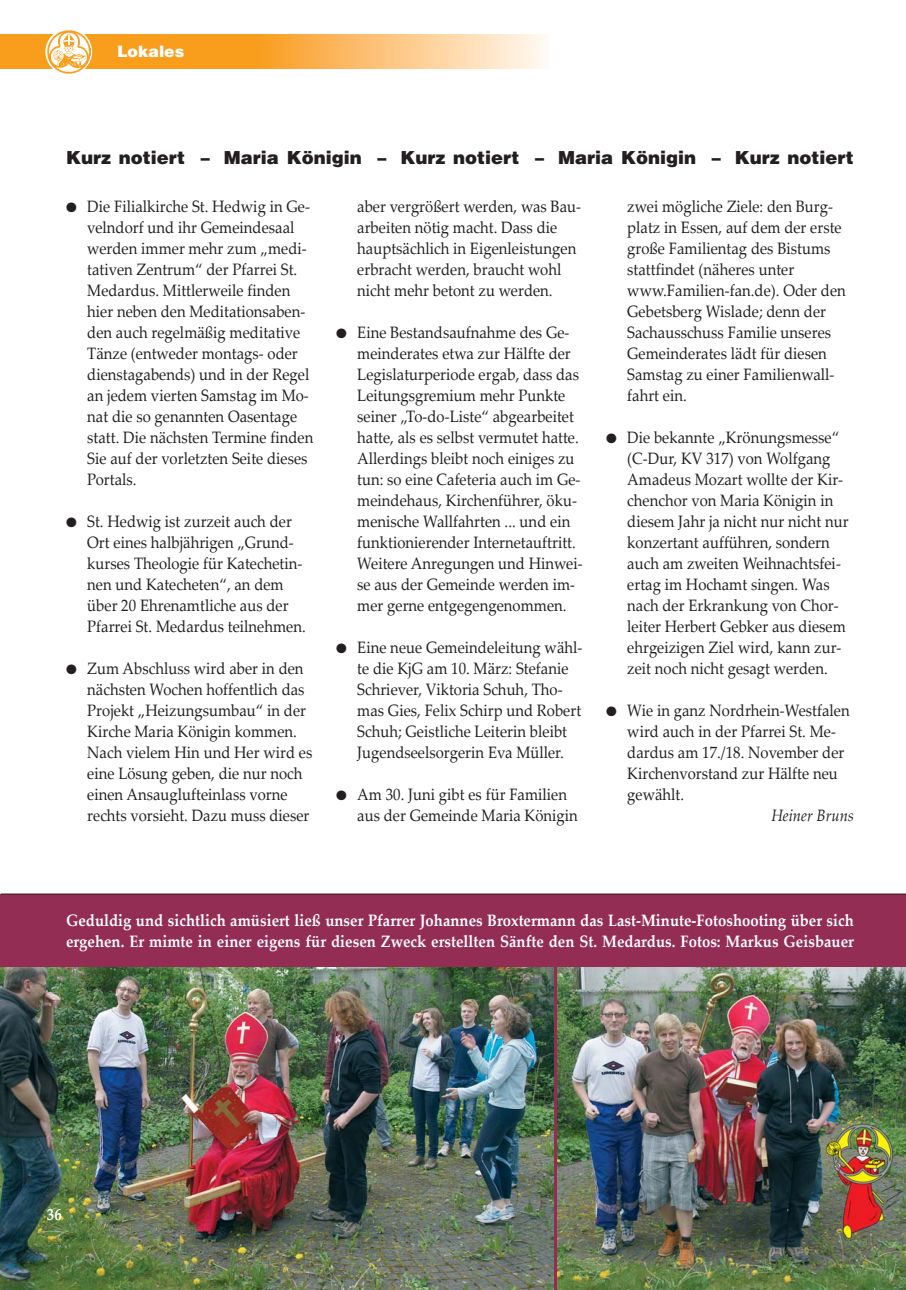
<style>
.page{position:relative;width:906px;height:1290px;background:#fff}
.page>*{position:absolute;margin:0;border:0;box-sizing:border-box;transform-origin:0 0}
.t1{font:900 18px "Helvetica";color:#231f20}
.t2{font:16.5px/21px "Palatino Linotype";color:#231f20;scale:.9 1}
.t3{font:700 16.5px/21px "Palatino Linotype";color:#fff;scale:.9 1}
.t4{font:italic 16.5px "Palatino Linotype";color:#231f20;scale:.9 1}
.t5{font:900 15.75px "Helvetica";color:#fff}
</style>
<div class="page">
<div style="left:1px;top:894px;width:905px;height:395px;background:#942d53"></div>
<img style="left:1px;top:968px;width:553px;height:321px">
<div style="left:1px;top:35px;width:255px;height:34px;background:#f99d1c"></div>
<div style="left:256px;top:35px;width:293px;height:34px;background:linear-gradient(to right,#fa9c20,#fff9f4)"></div>
<svg style="left:45px;top:28px;width:47px;height:47px"></svg>
<img style="left:48px;top:31px;width:42px;height:42px">
<img style="left:558px;top:968px;width:348px;height:321px">
<hr style="left:1px;top:894px;width:905px;height:1px;background:#231f20">
<p class="t5" style="left:117px;top:46px;width:69px">Lokales</p>
<p class="t1" style="left:66px;top:151px;width:789px">Kurz notiert – Maria Königin – Kurz notiert – Maria Königin – Kurz notiert</p>
<p class="t2" style="left:87px;top:198px;width:253px;text-indent:-21px">● Die Filialkirche St. Hedwig in Ge&shy;velndorf und ihr Gemeindesaal werden immer mehr zum „medi&shy;tativen Zentrum“ der Pfarrei St.<br>Medardus. Mittlerweile finden hier neben den Meditationsaben&shy;den auch regelmäßig meditative<br>Tänze (entweder montags- oder dienstagabends) und in der Regel an jedem vierten Samstag im Mo&shy;nat die so genannten Oasentage statt. Die nächsten Termine finden<br>Sie auf der vorletzten Seite dieses<br>Portals.</p>
<p class="t2" style="left:87px;top:513px;width:244px;text-indent:-21px">● St. Hedwig ist zurzeit auch der<br>Ort eines halbjährigen „Grund&shy;kurses Theologie für Katechetin&shy;nen und Katecheten“, an dem über 20 Ehrenamtliche aus der<br>Pfarrei St. Medardus teilnehmen.</p>
<p class="t2" style="left:87px;top:660px;width:252px;text-indent:-21px">● Zum Abschluss wird aber in den nächsten Wochen hoffentlich das<br>Projekt „Heizungsumbau“ in der<br>Kirche Maria Königin kommen.<br>Nach vielem Hin und Her wird es eine Lösung geben, die nur noch einen Ansauglufteinlass vorne rechts vorsieht. Dazu muss dieser</p>
<p class="t2" style="left:357px;top:198px;width:250px">aber vergrößert werden, was Bau&shy;arbeiten nötig macht. Dass die hauptsächlich in Eigenleistungen erbracht werden, braucht wohl nicht mehr betont zu werden.</p>
<p class="t2" style="left:357px;top:324px;width:252px;text-indent:-21px">● Eine Bestandsaufnahme des Ge&shy;meinderates etwa zur Hälfte der Legislaturperiode ergab, dass das Leitungsgremium mehr Punkte seiner „To-do-Liste“ abgearbeitet hatte, als es selbst vermutet hatte.<br>Allerdings bleibt noch einiges zu tun: so eine Cafeteria auch im Ge&shy;meindehaus, Kirchenführer, öku&shy;menische Wallfahrten ... und ein funktionierender Internetauftritt.<br>Weitere Anregungen und Hinwei&shy;se aus der Gemeinde werden im&shy;mer gerne entgegengenommen.</p>
<p class="t2" style="left:357px;top:639px;width:252px;text-indent:-21px">● Eine neue Gemeindeleitung wähl&shy;te die KjG am 10. März: Stefanie Schriever, Viktoria Schuh, Tho&shy;mas Gies, Felix Schirp und Robert Schuh; Geistliche Leiterin bleibt Jugendseelsorgerin Eva Müller.</p>
<p class="t2" style="left:357px;top:786px;width:247px;text-indent:-21px">● Am 30. Juni gibt es für Familien aus der Gemeinde Maria Königin</p>
<p class="t2" style="left:627px;top:198px;width:244px">zwei mögliche Ziele: den Burg&shy;platz in Essen, auf dem der erste große Familientag des Bistums stattfindet (näheres unter www.Familien-fan.de). Oder den<br>Gebetsberg Wislade; denn der<br>Sachausschuss Familie unseres<br>Gemeinderates lädt für diesen<br>Samstag zu einer Familienwall&shy;fahrt ein.</p>
<p class="t2" style="left:627px;top:429px;width:247px;text-indent:-21px">● Die bekannte „Krönungsmesse“ (C-Dur, KV 317) von Wolfgang<br>Amadeus Mozart wollte der Kir&shy;chenchor von Maria Königin in diesem Jahr ja nicht nur nicht nur konzertant aufführen, sondern auch am zweiten Weihnachtsfei&shy;ertag im Hochamt singen. Was nach der Erkrankung von Chor&shy;leiter Herbert Gebker aus diesem ehrgeizigen Ziel wird, kann zur&shy;zeit noch nicht gesagt werden.</p>
<p class="t2" style="left:627px;top:702px;width:249px;text-indent:-21px">● Wie in ganz Nordrhein-Westfalen wird auch in der Pfarrei St. Me&shy;dardus am 17./18. November der<br>Kirchenvorstand zur Hälfte neu gewählt.</p>
<p class="t4" style="left:771px;top:809px;width:93px">Heiner Bruns</p>
<p class="t3" style="left:66px;top:912px;width:877px">Geduldig und sichtlich amüsiert ließ unser Pfarrer Johannes Broxtermann das Last-Minute-Fotoshooting über sich ergehen. Er mimte in einer eigens für diesen Zweck erstellten Sänfte den St. Medardus. Fotos: Markus Geisbauer</p>
<p class="t3" style="left:47px;top:1206px;width:18px">36</p>
</div>
